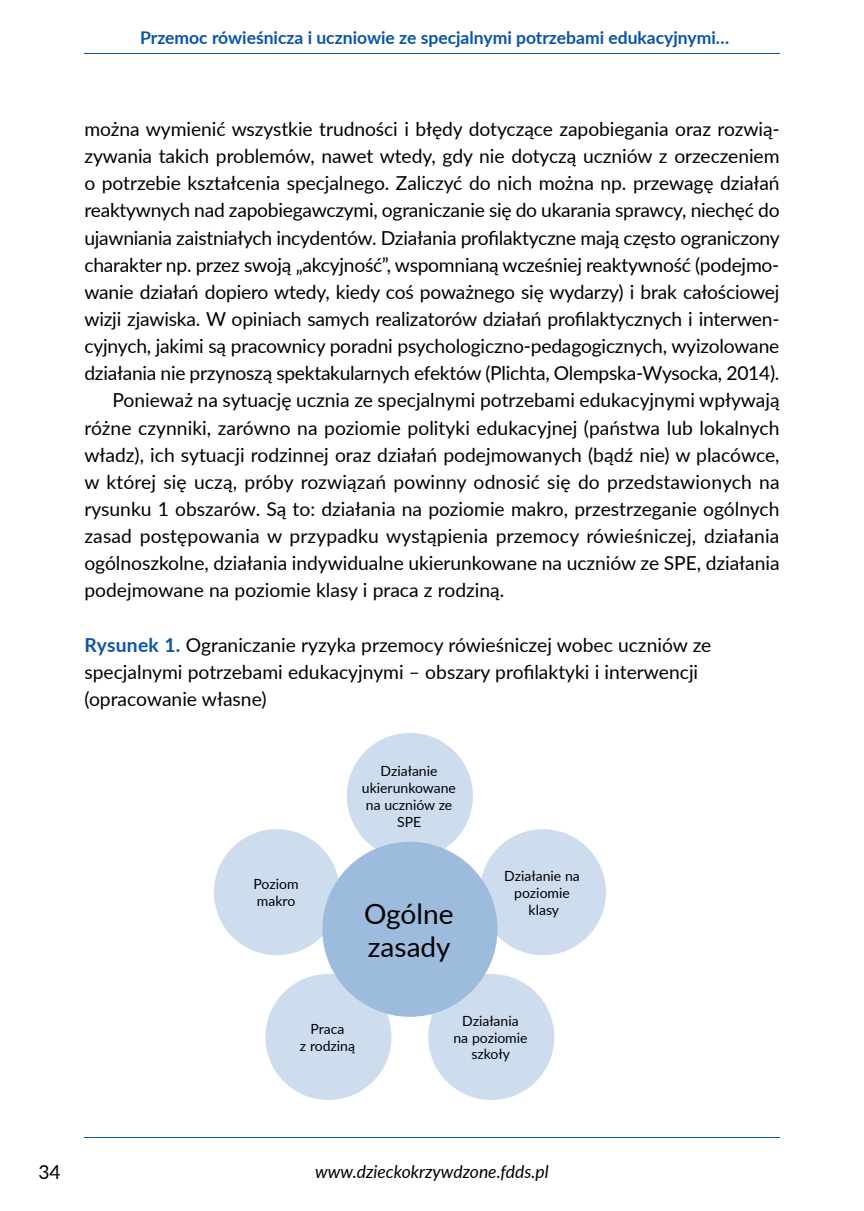
<style>
.page{position:relative;width:864px;height:1211px;background:#fff}
.page>*{position:absolute;margin:0;border:0;box-sizing:border-box;transform-origin:0 0}
.t1{font:28px/33.6px "Lato";color:#000}
.t2{font:19.25px/27.1px "Lato";letter-spacing:-.005em;color:#000}
.t3{font:700 17.5px "Lato";color:#0a54a9}
.t4{font:italic 17.5px "Lato";color:#000}
.t5{font:14px/16.8px "Lato";color:#000;text-align:center}
.s1{font-weight:700;color:#0a54a9}
</style>
<div class="page">
<hr style="left:84px;top:1136px;width:695px;height:1px;background:#0a54a9">
<hr style="left:84px;top:53px;width:695px;height:1px;background:#0a54a9">
<div style="left:346px;top:733px;width:126px;height:126px;background:#ceddee;border-radius:50%"></div>
<div style="left:214px;top:829px;width:126px;height:126px;background:#ceddee;border-radius:50%"></div>
<div style="left:479px;top:829px;width:126px;height:126px;background:#ceddee;border-radius:50%"></div>
<div style="left:265px;top:973px;width:126px;height:126px;background:#ceddee;border-radius:50%"></div>
<div style="left:428px;top:973px;width:126px;height:126px;background:#ceddee;border-radius:50%"></div>
<div style="left:322px;top:841px;width:175px;height:175px;background:#9dbbdd;border-radius:50%"></div>
<p class="t3" style="left:140px;top:25px;width:590px">Przemoc rówieśnicza i uczniowie ze specjalnymi potrzebami edukacyjnymi…</p>
<p class="t2" style="left:84px;top:115px;width:696px">można wymienić wszystkie trudności i błędy dotyczące zapobiegania oraz rozwią-</p>
<p class="t2" style="left:84px;top:142px;width:696px">zywania takich problemów, nawet wtedy, gdy nie dotyczą uczniów z orzeczeniem</p>
<p class="t2" style="left:84px;top:169px;width:696px">o potrzebie kształcenia specjalnego. Zaliczyć do nich można np. przewagę działań</p>
<p class="t2" style="left:84px;top:196px;width:696px">reaktywnych nad zapobiegawczymi, ograniczanie się do ukarania sprawcy, niechęć do</p>
<p class="t2" style="left:84px;top:223px;width:696px">ujawniania zaistniałych incydentów. Działania profilaktyczne mają często ograniczony</p>
<p class="t2" style="left:84px;top:250px;width:696px">charakter np. przez swoją „akcyjność”, wspomnianą wcześniej reaktywność (podejmo-</p>
<p class="t2" style="left:84px;top:277px;width:696px">wanie działań dopiero wtedy, kiedy coś poważnego się wydarzy) i brak całościowej</p>
<p class="t2" style="left:84px;top:304px;width:696px">wizji zjawiska. W opiniach samych realizatorów działań profilaktycznych i interwen-</p>
<p class="t2" style="left:84px;top:332px;width:696px">cyjnych, jakimi są pracownicy poradni psychologiczno-pedagogicznych, wyizolowane</p>
<p class="t2" style="left:84px;top:359px;width:696px">działania nie przynoszą spektakularnych efektów (Plichta, Olempska-Wysocka, 2014).</p>
<p class="t2" style="left:112px;top:386px;width:668px">Ponieważ na sytuację ucznia ze specjalnymi potrzebami edukacyjnymi wpływają</p>
<p class="t2" style="left:84px;top:413px;width:696px">różne czynniki, zarówno na poziomie polityki edukacyjnej (państwa lub lokalnych</p>
<p class="t2" style="left:84px;top:440px;width:696px">władz), ich sytuacji rodzinnej oraz działań podejmowanych (bądź nie) w placówce,</p>
<p class="t2" style="left:84px;top:467px;width:696px">w której się uczą, próby rozwiązań powinny odnosić się do przedstawionych na</p>
<p class="t2" style="left:84px;top:494px;width:696px">rysunku 1 obszarów. Są to: działania na poziomie makro, przestrzeganie ogólnych</p>
<p class="t2" style="left:84px;top:521px;width:696px">zasad postępowania w przypadku wystąpienia przemocy rówieśniczej, działania</p>
<p class="t2" style="left:84px;top:549px;width:696px">ogólnoszkolne, działania indywidualne ukierunkowane na uczniów ze SPE, działania</p>
<p class="t2" style="left:84px;top:576px;width:421px">podejmowane na poziomie klasy i praca z rodziną.</p>
<p class="t2" style="left:84px;top:630px;width:628px"><span class="s1">Rysunek 1.</span> Ograniczanie ryzyka przemocy rówieśniczej wobec uczniów ze specjalnymi potrzebami edukacyjnymi – obszary profilaktyki i interwencji (opracowanie własne)</p>
<p class="t5" style="left:362px;top:762px;width:96px">Działanie ukierunkowane na uczniów ze<br>SPE</p>
<p class="t5" style="left:253px;top:875px;width:46px;text-align:left">Poziom makro</p>
<p class="t5" style="left:504px;top:867px;width:77px">Działanie na poziomie klasy</p>
<h1 class="t1" style="left:364px;top:895px;width:91px">Ogólne zasady</h1>
<p class="t5" style="left:300px;top:1020px;width:57px">Praca<br>z rodziną</p>
<p class="t5" style="left:453px;top:1011px;width:76px">Działania na poziomie szkoły</p>
<p class="t2" style="left:38px;top:1157px;width:24px">34</p>
<p class="t4" style="left:315px;top:1159px;width:235px">www.dzieckokrzywdzone.fdds.pl</p>
</div>
